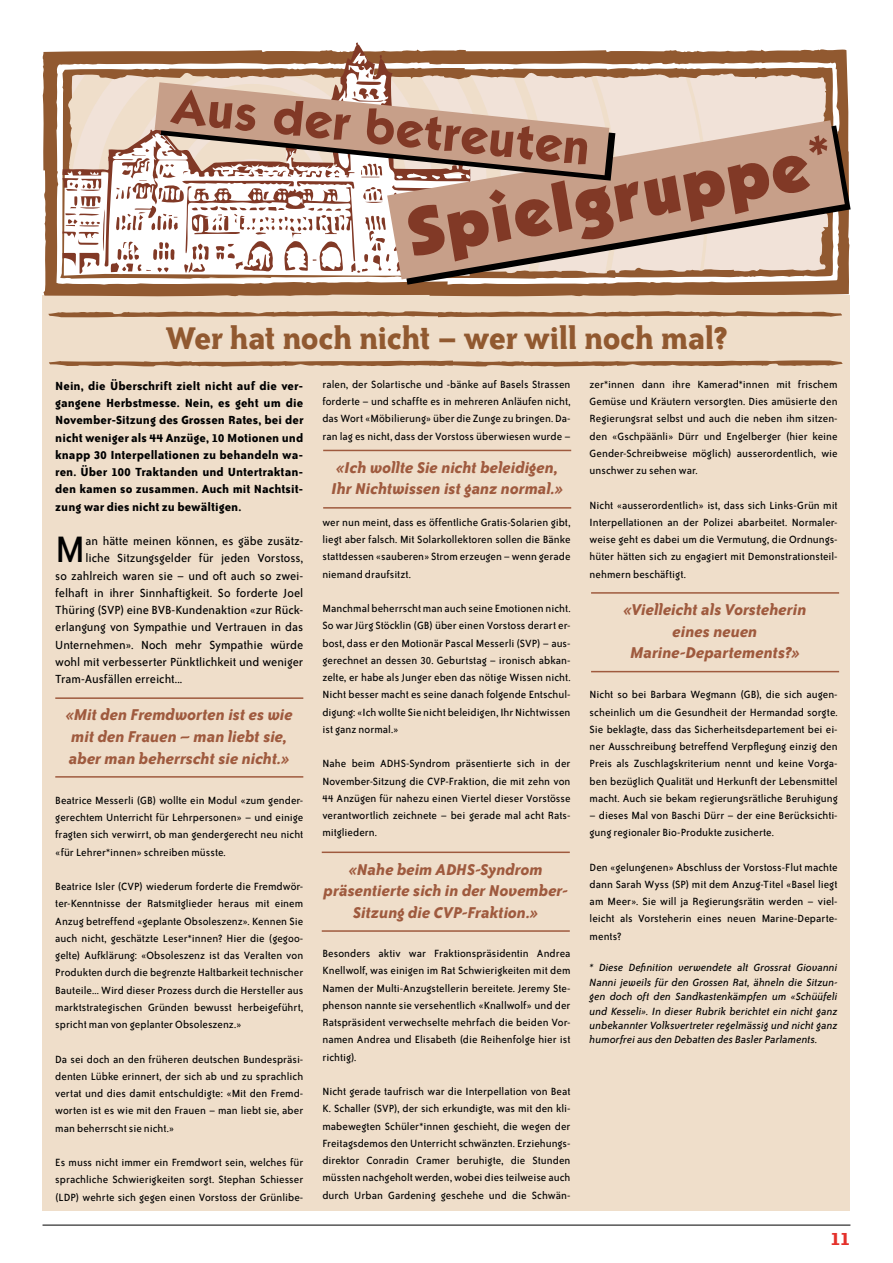
<style>
.page{position:relative;width:893px;height:1263px;background:#fff}
.page>*{position:absolute;margin:0;border:0;box-sizing:border-box;transform-origin:0 0}
.t1{font:42.15px "Bailey Sans ITC";color:#000}
.t2{font:700 36px "Bailey Quad ITC";letter-spacing:-.015em;color:#915930}
.t3{font:700 21px "Bailey Sans ITC";color:#e4312b}
.t4{font:italic 700 18px/21.6px "Bailey Sans ITC";letter-spacing:-.01em;color:#9f5a3e}
.t5{font:13.5px "Bailey Sans ITC";letter-spacing:-.005em;color:#000}
.t6{font:700 13.5px/17.2px "Bailey Sans ITC";letter-spacing:.005em;color:#000;text-align:justify}
.t7{font:12px/17.2px "Bailey Sans ITC";color:#000;text-align:justify}
.t8{font:italic 12px/14.4px "Bailey Sans ITC";color:#000;text-align:justify}
</style>
<div class="page">
<hr style="left:43px;top:1225px;width:807px;height:1px;background:#000">
<div style="left:43px;top:296px;width:807px;height:915px;background:#efdeca"></div>
<svg style="left:49px;top:360px;width:794px;height:7px"></svg>
<svg style="left:48px;top:311px;width:794px;height:7px"></svg>
<svg style="left:42px;top:49px;width:808px;height:248px;fill:#915930"></svg>
<svg style="left:393px;top:125px;width:458px;height:160px"></svg>
<svg style="left:638px;top:120px;width:207px;height:159px"></svg>
<svg style="left:644px;top:73px;width:183px;height:202px;background:#caab9b"></svg>
<svg style="left:63px;top:43px;width:575px;height:236px"></svg>
<hr style="left:55px;top:697px;width:248px;height:2px;background:#9f5a3e">
<hr style="left:55px;top:776px;width:248px;height:2px;background:#9f5a3e">
<hr style="left:322px;top:851px;width:248px;height:2px;background:#9f5a3e">
<hr style="left:322px;top:930px;width:248px;height:2px;background:#9f5a3e">
<hr style="left:323px;top:450px;width:248px;height:1px;background:#9f5a3e">
<hr style="left:323px;top:507px;width:248px;height:2px;background:#9f5a3e">
<hr style="left:591px;top:592px;width:248px;height:2px;background:#9f5a3e">
<hr style="left:591px;top:671px;width:248px;height:1px;background:#9f5a3e">
<h2 class="t2" style="left:166px;top:319px;width:563px">Wer hat noch nicht – wer will noch mal?</h2>
<p class="t6" style="left:55px;top:377px;width:250px">Nein, die Überschrift zielt nicht auf die ver&shy;gangene Herbstmesse. Nein, es geht um die November-Sitzung des Grossen Rates, bei der nicht weniger als 44 Anzüge, 10 Motionen und knapp 30 Interpellationen zu behandeln wa&shy;ren. Über 100 Traktanden und Untertraktan&shy;den kamen so zusammen. Auch mit Nachtsit&shy;zung war dies nicht zu bewältigen.</p>
<h1 class="t1" style="left:55px;top:527px;width:32px">M</h1>
<p class="t5" style="left:85px;top:534px;width:219px">an hätte meinen können, es gäbe zusätz-</p>
<p class="t5" style="left:85px;top:551px;width:219px">liche Sitzungsgelder für jeden Vorstoss,</p>
<p class="t5" style="left:55px;top:568px;width:250px">so zahlreich waren sie – und oft auch so zwei-</p>
<p class="t5" style="left:55px;top:586px;width:250px">felhaft in ihrer Sinnhaftigkeit. So forderte Joel</p>
<p class="t5" style="left:55px;top:603px;width:248px">Thüring (SVP) eine BVB-Kundenaktion «zur Rück-</p>
<p class="t5" style="left:55px;top:620px;width:250px">erlangung von Sympathie und Vertrauen in das</p>
<p class="t5" style="left:55px;top:637px;width:250px">Unternehmen». Noch mehr Sympathie würde</p>
<p class="t5" style="left:55px;top:655px;width:250px">wohl mit verbesserter Pünktlichkeit und weniger</p>
<p class="t5" style="left:55px;top:672px;width:129px">Tram-Ausfällen erreicht...</p>
<h3 class="t4" style="left:66px;top:704px;width:229px">«Mit den Fremdworten ist es wie mit den Frauen – man liebt sie, aber man beherrscht sie nicht.»</h3>
<p class="t7" style="left:55px;top:792px;width:250px">Beatrice Messerli (GB) wollte ein Modul «zum gender&shy;gerechtem Unterricht für Lehrpersonen» – und einige fragten sich verwirrt, ob man gendergerecht neu nicht «für Lehrer*innen» schreiben müsste.</p>
<p class="t7" style="left:55px;top:878px;width:250px">Beatrice Isler (CVP) wiederum forderte die Fremdwör&shy;ter-Kenntnisse der Ratsmitglieder heraus mit einem Anzug betreffend «geplante Obsoleszenz». Kennen Sie auch nicht, geschätzte Leser*innen? Hier die (gegoo&shy;gelte) Aufklärung: «Obsoleszenz ist das Veralten von Produkten durch die begrenzte Haltbarkeit technischer Bauteile... Wird dieser Prozess durch die Hersteller aus marktstrategischen Gründen bewusst herbeigeführt, spricht man von geplanter Obsoleszenz.»</p>
<p class="t7" style="left:55px;top:1050px;width:250px">Da sei doch an den früheren deutschen Bundespräsi&shy;denten Lübke erinnert, der sich ab und zu sprachlich vertat und dies damit entschuldigte: «Mit den Fremd&shy;worten ist es wie mit den Frauen – man liebt sie, aber man beherrscht sie nicht.»</p>
<p class="t7" style="left:55px;top:1154px;width:250px">Es muss nicht immer ein Fremdwort sein, welches für sprachliche Schwierigkeiten sorgt. Stephan Schiesser (LDP) wehrte sich gegen einen Vorstoss der Grünlibe-</p>
<p class="t7" style="left:322px;top:376px;width:250px">ralen, der Solartische und -bänke auf Basels Strassen forderte – und schaffte es in mehreren Anläufen nicht, das Wort «Möbilierung» über die Zunge zu bringen. Da&shy;ran lag es nicht, dass der Vorstoss überwiesen wurde –</p>
<h3 class="t4" style="left:331px;top:456px;width:234px">«Ich wollte Sie nicht beleidigen,<br>Ihr Nichtwissen ist ganz normal.»</h3>
<p class="t7" style="left:322px;top:514px;width:250px">wer nun meint, dass es öffentliche Gratis-Solarien gibt, liegt aber falsch. Mit Solarkollektoren sollen die Bänke stattdessen «sauberen» Strom erzeugen – wenn gerade niemand draufsitzt.</p>
<p class="t7" style="left:322px;top:600px;width:250px">Manchmal beherrscht man auch seine Emotionen nicht.<br>So war Jürg Stöcklin (GB) über einen Vorstoss derart er&shy;bost, dass er den Motionär Pascal Messerli (SVP) – aus&shy;gerechnet an dessen 30. Geburtstag – ironisch abkan&shy;zelte, er habe als Junger eben das nötige Wissen nicht.<br>Nicht besser macht es seine danach folgende Entschul&shy;digung: «Ich wollte Sie nicht beleidigen, Ihr Nichtwissen ist ganz normal.»</p>
<p class="t7" style="left:322px;top:755px;width:250px">Nahe beim ADHS-Syndrom präsentierte sich in der November-Sitzung die CVP-Fraktion, die mit zehn von 44 Anzügen für nahezu einen Viertel dieser Vorstösse verantwortlich zeichnete – bei gerade mal acht Rats&shy;mitgliedern.</p>
<h3 class="t4" style="left:324px;top:858px;width:246px;text-align:center">«Nahe beim ADHS-Syndrom präsentierte sich in der November-<br>Sitzung die CVP-Fraktion.»</h3>
<p class="t7" style="left:322px;top:945px;width:250px">Besonders aktiv war Fraktionspräsidentin Andrea Knellwolf, was einigen im Rat Schwierigkeiten mit dem Namen der Multi-Anzugstellerin bereitete. Jeremy Ste&shy;phenson nannte sie versehentlich «Knallwolf» und der Ratspräsident verwechselte mehrfach die beiden Vor&shy;namen Andrea und Elisabeth (die Reihenfolge hier ist richtig).</p>
<p class="t7" style="left:322px;top:1083px;width:250px">Nicht gerade taufrisch war die Interpellation von Beat K. Schaller (SVP), der sich erkundigte, was mit den kli&shy;mabewegten Schüler*innen geschieht, die wegen der Freitagsdemos den Unterricht schwänzten. Erziehungs&shy;direktor Conradin Cramer beruhigte, die Stunden müssten nachgeholt werden, wobei dies teilweise auch durch Urban Gardening geschehe und die Schwän-</p>
<p class="t7" style="left:590px;top:376px;width:250px">zer*innen dann ihre Kamerad*innen mit frischem Gemüse und Kräutern versorgten. Dies amüsierte den Regierungsrat selbst und auch die neben ihm sitzen&shy;den «Gschpäänli» Dürr und Engelberger (hier keine Gender-Schreibweise möglich) ausserordentlich, wie unschwer zu sehen war.</p>
<p class="t7" style="left:590px;top:496px;width:250px">Nicht «ausserordentlich» ist, dass sich Links-Grün mit Interpellationen an der Polizei abarbeitet. Normaler&shy;weise geht es dabei um die Vermutung, die Ordnungs&shy;hüter hätten sich zu engagiert mit Demonstrationsteil&shy;nehmern beschäftigt.</p>
<h3 class="t4" style="left:623px;top:599px;width:185px;text-align:center">«Vielleicht als Vorsteherin eines neuen<br>Marine-Departements?»</h3>
<p class="t7" style="left:590px;top:686px;width:250px">Nicht so bei Barbara Wegmann (GB), die sich augen&shy;scheinlich um die Gesundheit der Hermandad sorgte.<br>Sie beklagte, dass das Sicherheitsdepartement bei ei&shy;ner Ausschreibung betreffend Verpflegung einzig den Preis als Zuschlagskriterium nennt und keine Vorga&shy;ben bezüglich Qualität und Herkunft der Lebensmittel macht. Auch sie bekam regierungsrätliche Beruhigung</p>
<p class="t7" style="left:590px;top:807px;width:250px">– dieses Mal von Baschi Dürr – der eine Berücksichti&shy;gung regionaler Bio-Produkte zusicherte.</p>
<p class="t7" style="left:590px;top:859px;width:250px">Den «gelungenen» Abschluss der Vorstoss-Flut machte dann Sarah Wyss (SP) mit dem Anzug-Titel «Basel liegt am Meer». Sie will ja Regierungsrätin werden – viel&shy;leicht als Vorsteherin eines neuen Marine-Departe&shy;ments?</p>
<p class="t8" style="left:590px;top:961px;width:250px">* Diese Definition verwendete alt Grossrat Giovanni Nanni jeweils für den Grossen Rat, ähneln die Sitzun&shy;gen doch oft den Sandkastenkämpfen um «Schüüfeli und Kesseli». In dieser Rubrik berichtet ein nicht ganz unbekannter Volksvertreter regelmässig und nicht ganz humorfrei aus den Debatten des Basler Parlaments.</p>
<h3 class="t3" style="left:830px;top:1228px;width:22px">11</h3>
</div>
